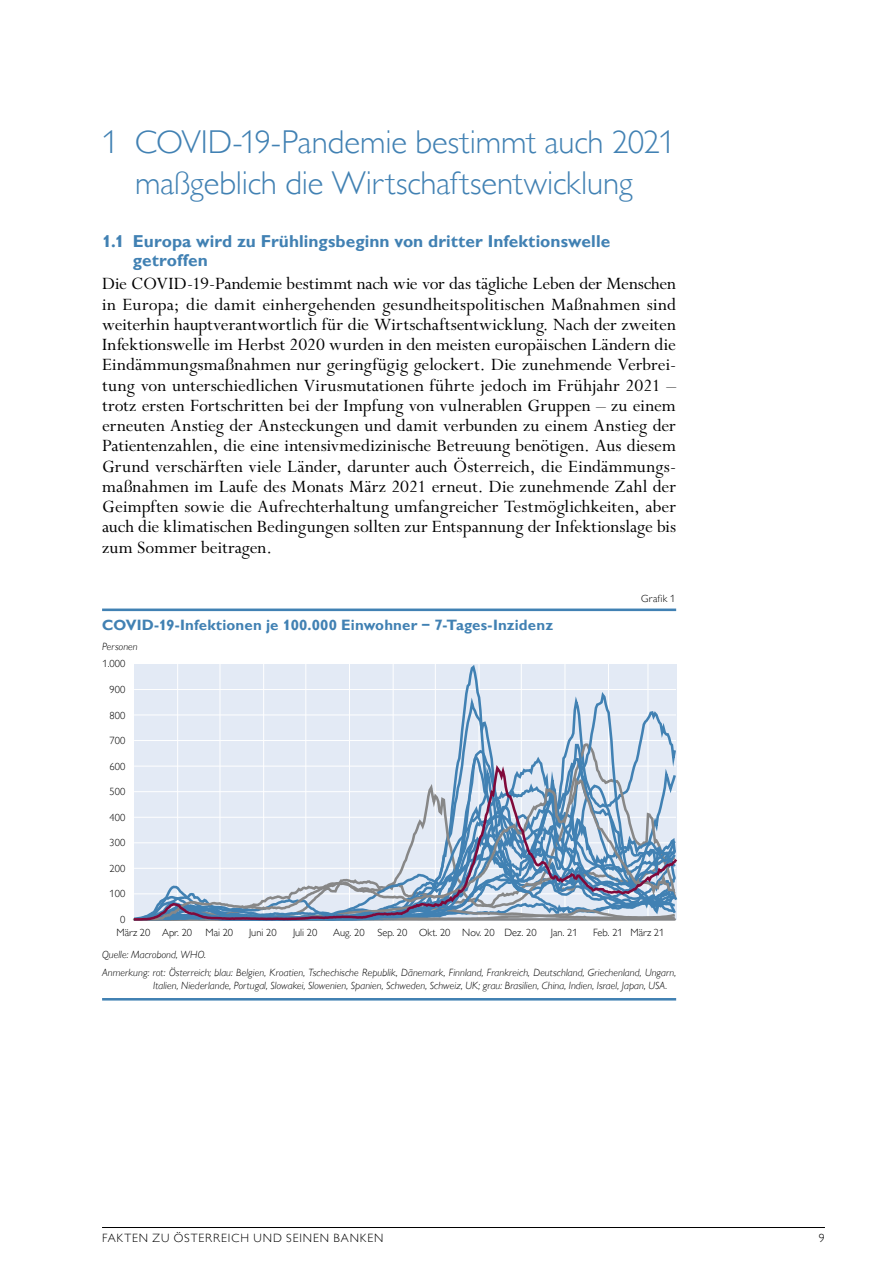
<style>
.page{position:relative;width:893px;height:1263px;background:#fff}
.page>*{position:absolute;margin:0;border:0;box-sizing:border-box;transform-origin:0 0}
.t1{font:300 33px/40.5px "Gill Sans MT Pro";letter-spacing:-.005em;color:#4181b3;text-align:center}
.t2{font:19.5px/20.2px "Perpetua Std";color:#000;text-align:justify}
.t3{font:700 17.25px/19.5px "Gill Sans MT Pro";letter-spacing:.005em;color:#4181b3}
.t4{font:700 15px "Gill Sans MT Pro";letter-spacing:.005em;color:#4181b3}
.t5{font:300 12px "Gill Sans MT Pro";letter-spacing:.075em;color:#000}
.t6{font:italic 300 10.5px/17.1px "Gill Sans MT Pro";letter-spacing:.01em;color:#000}
.t7{font:300 10.5px "Gill Sans MT Pro";color:#000}
.s1{font-style:normal}
</style>
<div class="page">
<hr style="left:102px;top:1227px;width:723px;height:1px;background:#000">
<hr style="left:102px;top:608px;width:574px;height:3px;background:#4181b3">
<hr style="left:102px;top:998px;width:574px;height:2px;background:#4181b3">
<div style="left:134px;top:664px;width:543px;height:25px;background:#e3eaf5"></div>
<svg style="left:134px;top:689px;width:543px;height:53px;background:#dee7f3"></svg>
<svg style="left:134px;top:742px;width:543px;height:6px;background:#dae4f0"></svg>
<svg style="left:134px;top:748px;width:543px;height:9px;background:#d8e3f0"></svg>
<svg style="left:134px;top:757px;width:543px;height:4px;background:#d6e1ef"></svg>
<svg style="left:132px;top:761px;width:546px;height:160px;background:#bbcadc"></svg>
<h1 class="t1" style="left:102px;top:121px;width:575px">1 COVID-19-Pandemie bestimmt auch 2021 maßgeblich die Wirtschaftsentwicklung</h1>
<p class="t3" style="left:133px;top:231px;width:479px;text-indent:-31px">1.1 Europa wird zu Frühlingsbeginn von dritter Infektionswelle getroffen</p>
<p class="t2" style="left:102px;top:274px;width:576px">Die COVID-19-Pandemie bestimmt nach wie vor das tägliche Leben der Menschen in Europa; die damit einhergehenden gesundheitspolitischen Maßnahmen sind weiterhin hauptverantwortlich für die Wirtschaftsentwicklung. Nach der zweiten Infektionswelle im Herbst 2020 wurden in den meisten europäischen Ländern die Eindämmungsmaßnahmen nur geringfügig gelockert. Die zunehmende Verbrei&shy;tung von unterschiedlichen Virusmutationen führte jedoch im Frühjahr 2021 – trotz ersten Fortschritten bei der Impfung von vulnerablen Gruppen – zu einem erneuten Anstieg der Ansteckungen und damit verbunden zu einem Anstieg der Patientenzahlen, die eine intensivmedizinische Betreuung benötigen. Aus diesem Grund verschärften viele Länder, darunter auch Österreich, die Eindämmungs&shy;maßnahmen im Laufe des Monats März 2021 erneut. Die zunehmende Zahl der Geimpften sowie die Aufrechterhaltung umfangreicher Testmöglichkeiten, aber auch die klimatischen Bedingungen sollten zur Entspannung der Infektionslage bis zum Sommer beitragen.</p>
<p class="t4" style="left:102px;top:616px;width:452px">COVID-19-Infektionen je 100.000 Einwohner − 7-Tages-Inzidenz</p>
<p class="t6" style="left:102px;top:638px;width:37px">Personen<br><span class="s1">1.000</span></p>
<p class="t7" style="left:110px;top:683px;width:17px">900</p>
<p class="t7" style="left:110px;top:709px;width:17px">800</p>
<p class="t7" style="left:110px;top:734px;width:17px">700</p>
<p class="t7" style="left:110px;top:760px;width:17px">600</p>
<p class="t7" style="left:110px;top:785px;width:17px">500</p>
<p class="t7" style="left:110px;top:811px;width:17px">400</p>
<p class="t7" style="left:110px;top:836px;width:17px">300</p>
<p class="t7" style="left:110px;top:862px;width:17px">200</p>
<p class="t7" style="left:110px;top:887px;width:17px">100</p>
<p class="t7" style="left:120px;top:913px;width:7px">0</p>
<p class="t7" style="left:641px;top:592px;width:36px">Grafik 1</p>
<p class="t7" style="left:117px;top:926px;width:77px">März 20 Apr. 20</p>
<p class="t7" style="left:205px;top:926px;width:29px">Mai 20</p>
<p class="t7" style="left:249px;top:926px;width:29px">Juni 20</p>
<p class="t7" style="left:293px;top:926px;width:26px">Juli 20</p>
<p class="t7" style="left:333px;top:926px;width:205px">Aug. 20 Sep. 20 Okt. 20 Nov. 20 Dez. 20</p>
<p class="t7" style="left:551px;top:926px;width:28px">Jan. 21</p>
<p class="t7" style="left:593px;top:926px;width:73px">Feb. 21 März 21</p>
<p class="t6" style="left:153px;top:966px;width:524px;line-height:12.8px;text-indent:-51px">Anmerkung: rot: Österreich; blau: Belgien, Kroatien, Tschechische Republik, Dänemark, Finnland, Frankreich, Deutschland, Griechenland, Ungarn,<br>Italien, Niederlande, Portugal, Slowakei, Slowenien, Spanien, Schweden, Schweiz, UK; grau: Brasilien, China, Indien, Israel, Japan, USA.</p>
<p class="t6" style="left:102px;top:946px;width:105px">Quelle: Macrobond, WHO.</p>
<p class="t5" style="left:102px;top:1231px;width:283px">FAKTEN ZU ÖSTERREICH UND SEINEN BANKEN</p>
<p class="t5" style="left:819px;top:1231px;width:7px">9</p>
</div>
